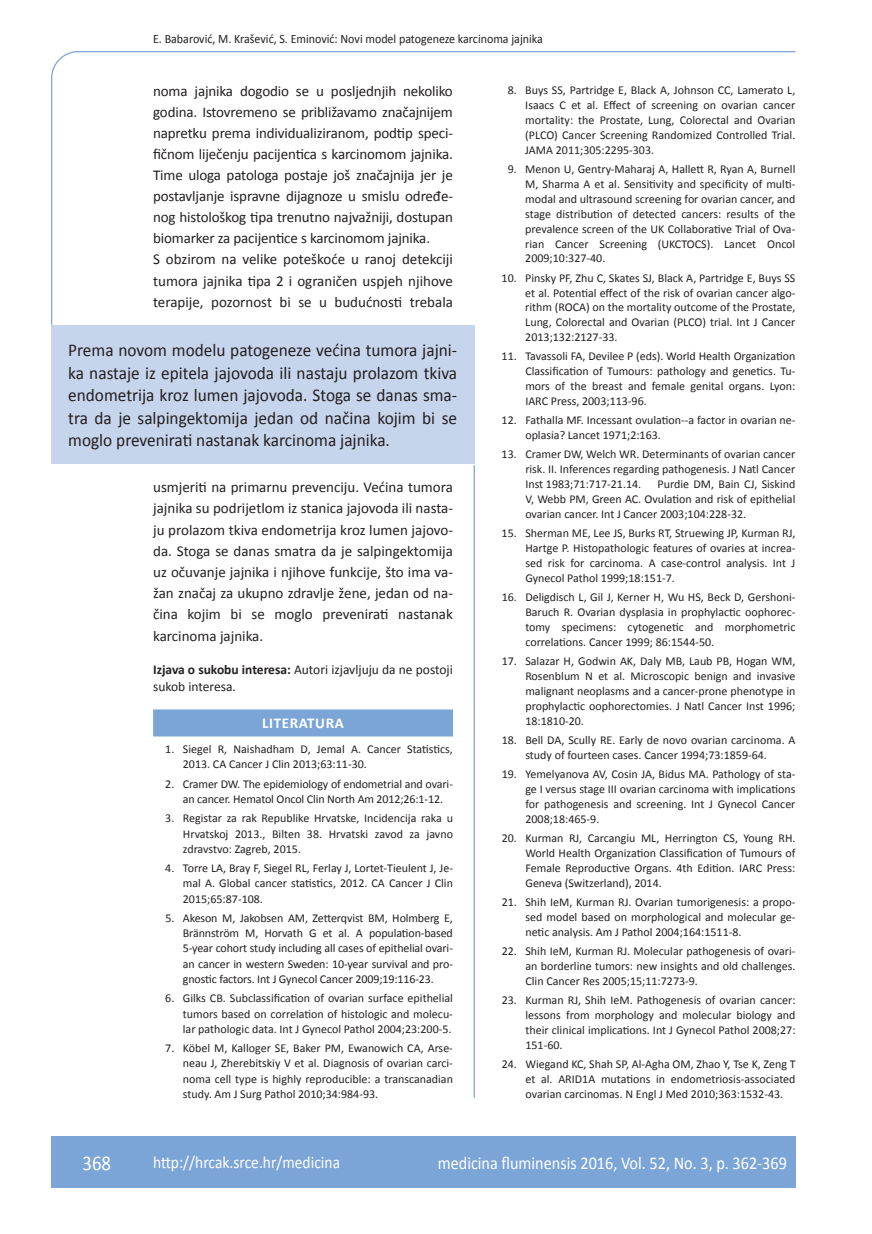
<style>
.page{position:relative;width:872px;height:1234px;background:#fff}
.page>*{position:absolute;margin:0;border:0;box-sizing:border-box;transform-origin:0 0}
.t1{font:21px "Calibri";color:#fff;scale:.9 1}
.t2{font:18px/22.5px "Calibri";color:#231f20;text-align:justify;scale:.96 1}
.t3{font:18px "Calibri";color:#fff;scale:.9 1}
.t4{font:17.25px "Calibri";color:#fff;scale:.9 1}
.t5{font:15px/21px "Calibri";letter-spacing:-.01em;color:#231f20}
.t6{font:700 15px "Calibri";letter-spacing:.04em;color:#fff}
.t7{font:13.5px/16.6px "Calibri";color:#231f20}
.t8{font:12.75px "Calibri";color:#231f20;scale:.94 1}
.t9{font:12px/14.9px "Calibri";color:#231f20;text-align:justify}
.s1{font-weight:700}
</style>
<div class="page">
<svg style="left:51px;top:51px;width:745px;height:275px"></svg>
<hr style="left:473px;top:465px;width:2px;height:632px;background:#7ca5d7">
<div style="left:51px;top:1135px;width:744px;height:51px;background:#7ca5d7"></div>
<div style="left:51px;top:325px;width:423px;height:139px;background:#c6d5ec"></div>
<div style="left:153px;top:709px;width:300px;height:27px;background:#7ca5d7"></div>
<p class="t8" style="left:153px;top:30px;width:416px">E. Babarović, M. Krašević, S. Eminović: Novi model patogeneze karcinoma jajnika</p>
<p class="t5" style="left:153px;top:80px;width:301px">noma jajnika dogodio se u posljednjih nekoliko godina. Istovremeno se približavamo značajnijem napretku prema individualiziranom, podtip speci&shy;fičnom liječenju pacijentica s karcinomom jajnika.<br>Time uloga patologa postaje još značajnija jer je postavljanje ispravne dijagnoze u smislu određe&shy;nog histološkog tipa trenutno najvažniji, dostupan biomarker za pacijentice s karcinomom jajnika.<br>S obzirom na velike poteškoće u ranoj detekciji tumora jajnika tipa 2 i ograničen uspjeh njihove terapije, pozornost bi se u budućnosti trebala</p>
<p class="t9" style="left:525px;top:82px;width:272px;text-indent:-18px">8. Buys SS, Partridge E, Black A, Johnson CC, Lamerato L, Isaacs C et al. Effect of screening on ovarian cancer mortality: the Prostate, Lung, Colorectal and Ovarian (PLCO) Cancer Screening Randomized Controlled Trial.<br>JAMA 2011;305:2295-303.</p>
<p class="t9" style="left:525px;top:161px;width:272px;text-indent:-18px">9. Menon U, Gentry-Maharaj A, Hallett R, Ryan A, Burnell M, Sharma A et al. Sensitivity and specificity of multi&shy;modal and ultrasound screening for ovarian cancer, and stage distribution of detected cancers: results of the prevalence screen of the UK Collaborative Trial of Ova&shy;rian Cancer Screening (UKCTOCS). Lancet Oncol 2009;10:327-40.</p>
<p class="t9" style="left:525px;top:269px;width:272px;text-indent:-24px">10. Pinsky PF, Zhu C, Skates SJ, Black A, Partridge E, Buys SS et al. Potential effect of the risk of ovarian cancer algo&shy;rithm (ROCA) on the mortality outcome of the Prostate, Lung, Colorectal and Ovarian (PLCO) trial. Int J Cancer 2013;132:2127-33.</p>
<p class="t9" style="left:525px;top:348px;width:271px;text-indent:-24px">11. Tavassoli FA, Devilee P (eds). World Health Organization Classification of Tumours: pathology and genetics. Tu&shy;mors of the breast and female genital organs. Lyon:<br>IARC Press, 2003;113-96.</p>
<p class="t9" style="left:525px;top:412px;width:272px;text-indent:-24px">12. Fathalla MF. Incessant ovulation--a factor in ovarian ne&shy;oplasia? Lancet 1971;2:163.</p>
<p class="t9" style="left:525px;top:446px;width:271px;text-indent:-24px">13. Cramer DW, Welch WR. Determinants of ovarian cancer risk. II. Inferences regarding pathogenesis. J Natl Cancer Inst 1983;71:717-21.14.</p>
<p class="t2" style="left:68px;top:338px;width:407px">Prema novom modelu patogeneze većina tumora jajni&shy;ka nastaje iz epitela jajovoda ili nastaju prolazom tkiva endometrija kroz lumen jajovoda. Stoga se danas sma&shy;tra da je salpingektomija jedan od načina kojim bi se moglo prevenirati nastanak karcinoma jajnika.</p>
<p class="t5" style="left:153px;top:476px;width:301px;text-align:justify">usmjeriti na primarnu prevenciju. Većina tumora jajnika su podrijetlom iz stanica jajovoda ili nasta&shy;ju prolazom tkiva endometrija kroz lumen jajovo&shy;da. Stoga se danas smatra da je salpingektomija uz očuvanje jajnika i njihove funkcije, što ima va&shy;žan značaj za ukupno zdravlje žene, jedan od na&shy;čina kojim bi se moglo prevenirati nastanak karcinoma jajnika.</p>
<p class="t7" style="left:153px;top:660px;width:301px"><span class="s1">Izjava o sukobu interesa:</span> Autori izjavljuju da ne postoji sukob interesa.</p>
<p class="t6" style="left:262px;top:713px;width:83px">LITERATURA</p>
<p class="t9" style="left:183px;top:740px;width:271px;text-indent:-18px">1. Siegel R, Naishadham D, Jemal A. Cancer Statistics,<br>2013. CA Cancer J Clin 2013;63:11-30.</p>
<p class="t9" style="left:183px;top:775px;width:272px;text-indent:-18px">2. Cramer DW. The epidemiology of endometrial and ovari&shy;an cancer. Hematol Oncol Clin North Am 2012;26:1-12.</p>
<p class="t9" style="left:183px;top:810px;width:271px;text-indent:-18px">3. Registar za rak Republike Hrvatske, Incidencija raka u Hrvatskoj 2013., Bilten 38. Hrvatski zavod za javno zdravstvo: Zagreb, 2015.</p>
<p class="t9" style="left:183px;top:859px;width:272px;text-indent:-18px">4. Torre LA, Bray F, Siegel RL, Ferlay J, Lortet-Tieulent J, Je&shy;mal A. Global cancer statistics, 2012. CA Cancer J Clin 2015;65:87-108.</p>
<p class="t9" style="left:183px;top:909px;width:272px;text-indent:-17px">5. Akeson M, Jakobsen AM, Zetterqvist BM, Holmberg E, Brännström M, Horvath G et al. A population-based 5-year cohort study including all cases of epithelial ovari&shy;an cancer in western Sweden: 10-year survival and pro&shy;gnostic factors. Int J Gynecol Cancer 2009;19:116-23.</p>
<p class="t9" style="left:183px;top:989px;width:271px;text-indent:-18px">6. Gilks CB. Subclassification of ovarian surface epithelial tumors based on correlation of histologic and molecu&shy;lar pathologic data. Int J Gynecol Pathol 2004;23:200-5.</p>
<p class="t9" style="left:183px;top:1039px;width:271px;text-indent:-18px">7. Köbel M, Kalloger SE, Baker PM, Ewanowich CA, Arse&shy;neau J, Zherebitskiy V et al. Diagnosis of ovarian carci&shy;noma cell type is highly reproducible: a transcanadian study. Am J Surg Pathol 2010;34:984-93.</p>
<p class="t9" style="left:525px;top:476px;width:271px;text-indent:132px">Purdie DM, Bain CJ, Siskind V, Webb PM, Green AC. Ovulation and risk of epithelial ovarian cancer. Int J Cancer 2003;104:228-32.</p>
<p class="t9" style="left:525px;top:525px;width:271px;text-indent:-24px">15. Sherman ME, Lee JS, Burks RT, Struewing JP, Kurman RJ, Hartge P. Histopathologic features of ovaries at increa&shy;sed risk for carcinoma. A case-control analysis. Int J Gynecol Pathol 1999;18:151-7.</p>
<p class="t9" style="left:525px;top:589px;width:271px;text-indent:-24px">16. Deligdisch L, Gil J, Kerner H, Wu HS, Beck D, Gershoni-Baruch R. Ovarian dysplasia in prophylactic oophorec&shy;tomy specimens: cytogenetic and morphometric correlations. Cancer 1999; 86:1544-50.</p>
<p class="t9" style="left:525px;top:653px;width:272px;text-indent:-24px">17. Salazar H, Godwin AK, Daly MB, Laub PB, Hogan WM, Rosenblum N et al. Microscopic benign and invasive malignant neoplasms and a cancer-prone phenotype in prophylactic oophorectomies. J Natl Cancer Inst 1996; 18:1810-20.</p>
<p class="t9" style="left:501px;top:731px;width:295px;text-align:center">18. Bell DA, Scully RE. Early de novo ovarian carcinoma. A study of fourteen cases. Cancer 1994;73:1859-64.</p>
<p class="t9" style="left:525px;top:765px;width:271px;text-indent:-24px">19. Yemelyanova AV, Cosin JA, Bidus MA. Pathology of sta&shy;ge I versus stage III ovarian carcinoma with implications for pathogenesis and screening. Int J Gynecol Cancer 2008;18:465-9.</p>
<p class="t9" style="left:525px;top:829px;width:271px;text-indent:-24px">20. Kurman RJ, Carcangiu ML, Herrington CS, Young RH.<br>World Health Organization Classification of Tumours of Female Reproductive Organs. 4th Edition. IARC Press:<br>Geneva (Switzerland), 2014.</p>
<p class="t9" style="left:525px;top:893px;width:271px;text-indent:-24px">21. Shih IeM, Kurman RJ. Ovarian tumorigenesis: a propo&shy;sed model based on morphological and molecular ge&shy;netic analysis. Am J Pathol 2004;164:1511-8.</p>
<p class="t9" style="left:525px;top:942px;width:272px;text-indent:-24px">22. Shih IeM, Kurman RJ. Molecular pathogenesis of ovari&shy;an borderline tumors: new insights and old challenges.<br>Clin Cancer Res 2005;15;11:7273-9.</p>
<p class="t9" style="left:525px;top:991px;width:272px;text-indent:-24px">23. Kurman RJ, Shih IeM. Pathogenesis of ovarian cancer: lessons from morphology and molecular biology and their clinical implications. Int J Gynecol Pathol 2008;27:<br>151-60.</p>
<p class="t9" style="left:525px;top:1055px;width:272px;text-indent:-24px">24. Wiegand KC, Shah SP, Al-Agha OM, Zhao Y, Tse K, Zeng T et al. ARID1A mutations in endometriosis-associated ovarian carcinomas. N Engl J Med 2010;363:1532-43.</p>
<h1 class="t1" style="left:82px;top:1149px;width:33px">368</h1>
<h3 class="t4" style="left:153px;top:1150px;width:209px">http://hrcak.srce.hr/medicina</h3>
<h2 class="t3" style="left:438px;top:1151px;width:389px">medicina fluminensis 2016, Vol. 52, No. 3, p. 362-369</h2>
</div>
